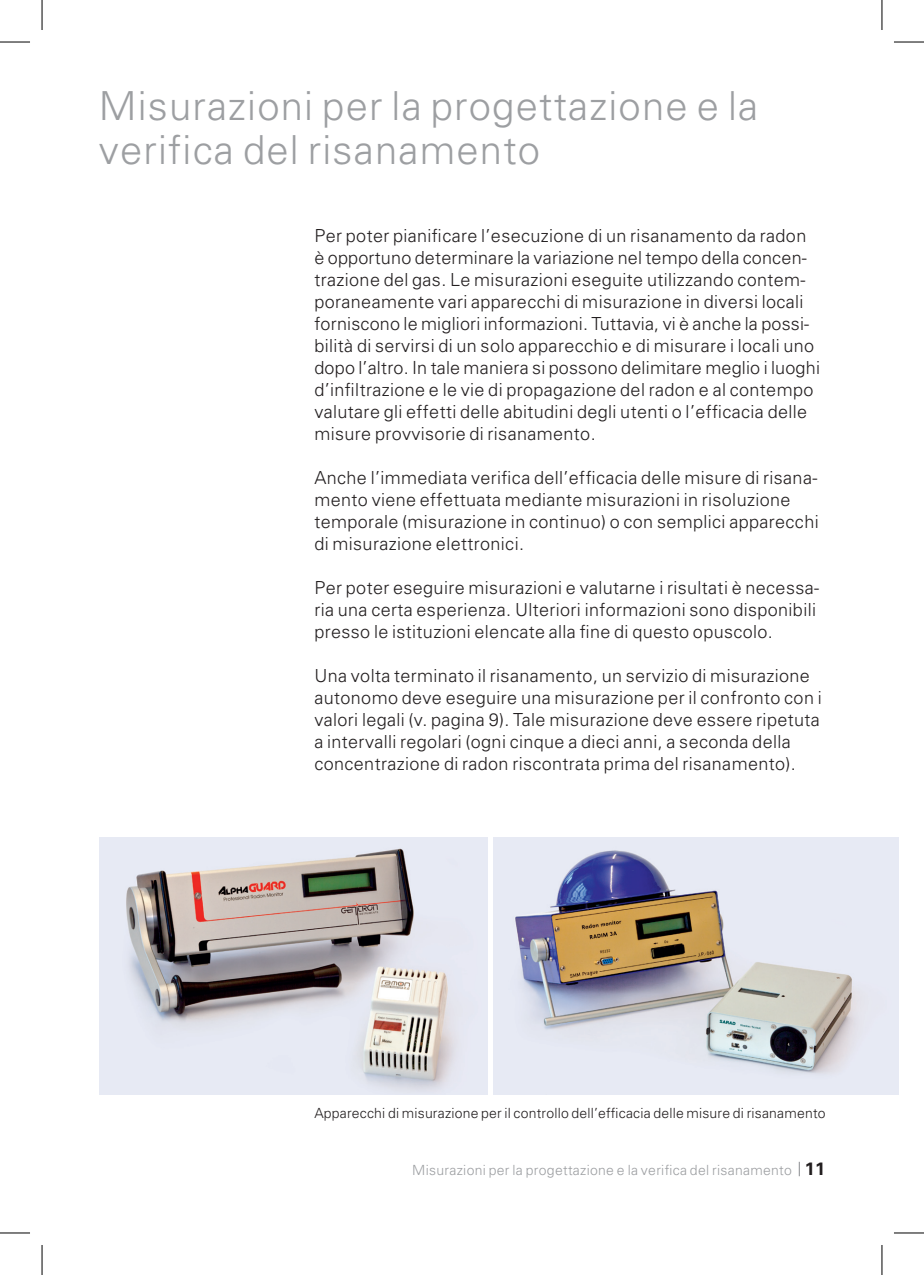
<style>
.page{position:relative;width:924px;height:1275px;background:#fff}
.page>*{position:absolute;margin:0;border:0;box-sizing:border-box;transform-origin:0 0}
.t1{font:300 40px/44px "Univers";letter-spacing:.03em;color:#9d9fa2}
.t2{font:300 18px/22px "Univers";letter-spacing:.02em;color:#231f20}
.t3{font:300 14px "Univers";letter-spacing:.015em;color:#231f20}
.t4{font:300 14px "Univers";letter-spacing:.02em;color:#9d9fa2}
.s1{font-weight:700;font-size:18px;color:#231f20}
</style>
<div class="page">
<img style="left:100px;top:838px;width:387px;height:256px">
<img style="left:493px;top:838px;width:405px;height:256px">
<svg style="left:798px;top:1162px;width:1px;height:14px"></svg>
<hr style="left:0;top:42px;width:30px;height:1px;background:#000">
<hr style="left:893px;top:42px;width:30px;height:1px;background:#000">
<hr style="left:0;top:1232px;width:30px;height:1px;background:#000">
<hr style="left:893px;top:1232px;width:30px;height:1px;background:#000">
<hr style="left:42px;top:0;width:1px;height:30px;background:#000">
<hr style="left:42px;top:1245px;width:1px;height:30px;background:#000">
<hr style="left:881px;top:0;width:1px;height:30px;background:#000">
<hr style="left:881px;top:1245px;width:1px;height:30px;background:#000">
<h1 class="t1" style="left:99px;top:82px;width:660px">Misurazioni per la progettazione e la verifica del risanamento</h1>
<p class="t2" style="left:314px;top:224px;width:507px">Per poter pianificare l’esecuzione di un risanamento da radon è opportuno determinare la variazione nel tempo della concen&shy;trazione del gas. Le misurazioni eseguite utilizzando contem&shy;poraneamente vari apparecchi di misurazione in diversi locali forniscono le migliori informazioni. Tuttavia, vi è anche la possi&shy;bilità di servirsi di un solo apparecchio e di misurare i locali uno dopo l’altro. In tale maniera si possono delimitare meglio i luoghi d’infiltrazione e le vie di propagazione del radon e al contempo valutare gli effetti delle abitudini degli utenti o l’efficacia delle misure provvisorie di risanamento.</p>
<p class="t2" style="left:314px;top:466px;width:505px">Anche l’immediata verifica dell’efficacia delle misure di risana&shy;mento viene effettuata mediante misurazioni in risoluzione temporale (misurazione in continuo) o con semplici apparecchi di misurazione elettronici.</p>
<p class="t2" style="left:314px;top:576px;width:506px">Per poter eseguire misurazioni e valutarne i risultati è necessa&shy;ria una certa esperienza. Ulteriori informazioni sono disponibili presso le istituzioni elencate alla fine di questo opuscolo.</p>
<p class="t2" style="left:314px;top:664px;width:508px">Una volta terminato il risanamento, un servizio di misurazione autonomo deve eseguire una misurazione per il confronto con i valori legali (v. pagina 9). Tale misurazione deve essere ripetuta a intervalli regolari (ogni cinque a dieci anni, a seconda della concentrazione di radon riscontrata prima del risanamento).</p>
<p class="t3" style="left:314px;top:1104px;width:512px">Apparecchi di misurazione per il controllo dell’efficacia delle misure di risanamento</p>
<p class="t4" style="left:412px;top:1161px;width:414px">Misurazioni per la progettazione e la verifica del risanamento <span class="s1">11</span></p>
</div>
